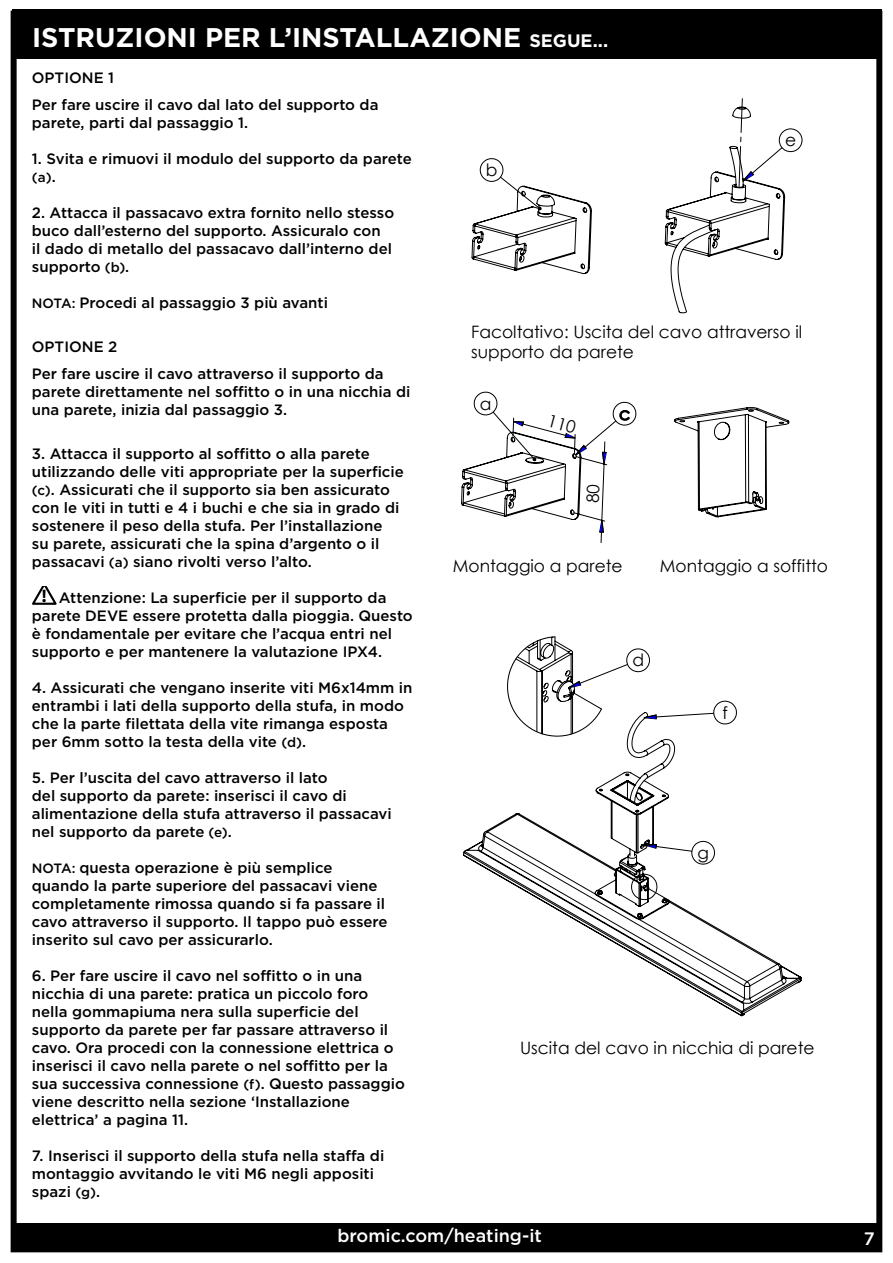
<style>
.page{position:relative;width:893px;height:1263px;background:#fff}
.page>*{position:absolute;margin:0;border:0;box-sizing:border-box;transform-origin:0 0}
.t1{font:700 27px "Gotham";color:#fff}
.t2{font:700 18.15px "Myriad";color:#000}
.t3{font:500 18px "Gotham";color:#fff}
.t4{font:17.1px/20.5px "Century Gothic";color:#000}
.t5{font:500 15px/18px "Gotham";color:#000}
.t6{font:500 13.5px "Gotham";color:#000}
.s1{font-size:18px}
.s2{font-size:15px}
.s3{font-size:13.5px}
</style>
<div class="page">
<div style="left:11px;top:1223px;width:870px;height:29px;background:#000"></div>
<div style="left:12px;top:9px;width:870px;height:50px;background:#000"></div>
<div style="left:11px;top:11px;width:871px;height:1241px;border:6px solid #000"></div>
<svg style="left:463px;top:737px;width:339px;height:280px"></svg>
<svg style="left:664px;top:98px;width:139px;height:216px"></svg>
<svg style="left:471px;top:158px;width:121px;height:117px"></svg>
<svg style="left:674px;top:407px;width:116px;height:111px"></svg>
<svg style="left:507px;top:636px;width:230px;height:101px"></svg>
<svg style="left:32px;top:586px;width:25px;height:19px"></svg>
<svg style="left:461px;top:391px;width:176px;height:152px"></svg>
<h1 class="t1" style="left:32px;top:26px;width:578px">ISTRUZIONI PER L’INSTALLAZIONE <span class="s1">SEGUE...</span></h1>
<p class="t5" style="left:32px;top:65px;width:348px;line-height:26.5px">OPTIONE 1<br>Per fare uscire il cavo dal lato del supporto da</p>
<p class="t5" style="left:32px;top:114px;width:218px">parete, parti dal passaggio 1.</p>
<p class="t5" style="left:32px;top:150px;width:381px">1. Svita e rimuovi il modulo del supporto da parete</p>
<p class="t6" style="left:32px;top:171px;width:25px">(a)<span class="s2">.</span></p>
<p class="t5" style="left:32px;top:204px;width:364px">2. Attacca il passacavo extra fornito nello stesso buco dall’esterno del supporto. Assicuralo con<br>il dado di metallo del passacavo dall’interno del supporto <span class="s3">(b)</span>.</p>
<p class="t5" style="left:32px;top:294px;width:298px"><span class="s3">NOTA:</span> Procedi al passaggio 3 più avanti</p>
<p class="t5" style="left:32px;top:334px;width:353px;line-height:26.5px">OPTIONE 2<br>Per fare uscire il cavo attraverso il supporto da</p>
<p class="t5" style="left:32px;top:383px;width:380px">parete direttamente nel soffitto o in una nicchia di una parete, inizia dal passaggio 3.</p>
<p class="t5" style="left:32px;top:446px;width:373px">3. Attacca il supporto al soffitto o alla parete utilizzando delle viti appropriate per la superficie <span class="s3">(c)</span>. Assicurati che il supporto sia ben assicurato con le viti in tutti e 4 i buchi e che sia in grado di sostenere il peso della stufa. Per l’installazione<br>su parete, assicurati che la spina d’argento o il passacavi <span class="s3">(a)</span> siano rivolti verso l’alto.</p>
<p class="t5" style="left:32px;top:590px;width:382px;text-indent:27px">Attenzione: La superficie per il supporto da parete DEVE essere protetta dalla pioggia. Questo è fondamentale per evitare che l’acqua entri nel supporto e per mantenere la valutazione IPX4.</p>
<p class="t5" style="left:32px;top:680px;width:382px">4. Assicurati che vengano inserite viti M6x14mm in entrambi i lati della supporto della stufa, in modo che la parte filettata della vite rimanga esposta per 6mm sotto la testa della vite <span class="s3">(d)</span>.</p>
<p class="t5" style="left:32px;top:770px;width:361px">5. Per l’uscita del cavo attraverso il lato<br>del supporto da parete: inserisci il cavo di alimentazione della stufa attraverso il passacavi nel supporto da parete <span class="s3">(e)</span>.</p>
<p class="t5" style="left:32px;top:860px;width:357px"><span class="s3">NOTA:</span> questa operazione è più semplice quando la parte superiore del passacavi viene completamente rimossa quando si fa passare il cavo attraverso il supporto. Il tappo può essere inserito sul cavo per assicurarlo.</p>
<p class="t5" style="left:32px;top:968px;width:374px">6. Per fare uscire il cavo nel soffitto o in una nicchia di una parete: pratica un piccolo foro nella gommapiuma nera sulla superficie del supporto da parete per far passare attraverso il cavo. Ora procedi con la connessione elettrica o inserisci il cavo nella parete o nel soffitto per la sua successiva connessione <span class="s3">(f)</span>. Questo passaggio viene descritto nella sezione ‘Installazione elettrica’ a pagina 11.</p>
<p class="t5" style="left:32px;top:1148px;width:354px">7. Inserisci il supporto della stufa nella staffa di montaggio avvitando le viti M6 negli appositi spazi <span class="s3">(g)</span>.</p>
<p class="t4" style="left:785px;top:132px;width:13px">e</p>
<p class="t4" style="left:486px;top:161px;width:13px">b</p>
<p class="t4" style="left:471px;top:323px;width:333px">Facoltativo: Uscita del cavo attraverso il supporto da parete</p>
<p class="t4" style="left:480px;top:395px;width:13px">a</p>
<p class="t4" style="left:453px;top:557px;width:171px">Montaggio a parete</p>
<p class="t4" style="left:660px;top:557px;width:170px">Montaggio a soffitto</p>
<p class="t2" style="left:42px;top:585px;width:6px">!</p>
<p class="t4" style="left:632px;top:651px;width:13px">d</p>
<p class="t4" style="left:722px;top:704px;width:7px">f</p>
<p class="t4" style="left:697px;top:844px;width:13px">g</p>
<p class="t4" style="left:520px;top:1039px;width:296px">Uscita del cavo in nicchia di parete</p>
<p class="t3" style="left:337px;top:1228px;width:206px">bromic.com/heating-it</p>
<p class="t3" style="left:864px;top:1231px;width:12px">7</p>
</div>
